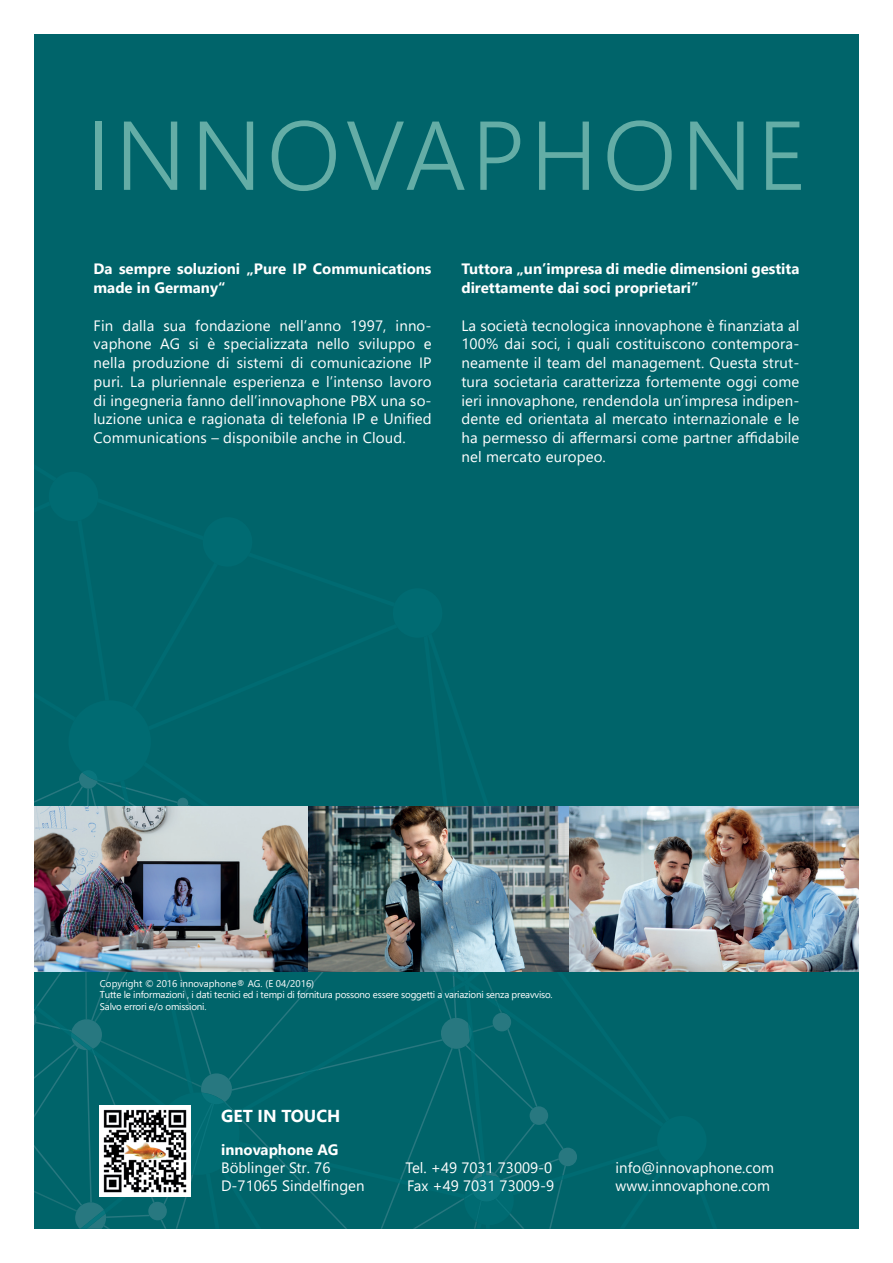
<style>
.page{position:relative;width:893px;height:1263px;background:#fff}
.page>*{position:absolute;margin:0;border:0;box-sizing:border-box;transform-origin:0 0}
.t1{font:300 97.5px "Segoe UI";letter-spacing:.05em;color:#64ada6}
.t2{font:700 17.25px "Segoe UI";color:#fff}
.t3{font:15px/18.8px "Segoe UI";letter-spacing:.01em;color:#fff;text-align:justify}
.t4{font:700 15px/18.8px "Segoe UI";color:#fff}
.t5{font:9.75px/11.7px "Segoe UI";letter-spacing:-.02em;color:#fff}
</style>
<div class="page">
<div style="left:34px;top:34px;width:825px;height:1195px;background:#00646a"></div>
<svg style="left:34px;top:770px;width:683px;height:459px"></svg>
<img style="left:34px;top:806px;width:825px;height:165px">
<img style="left:100px;top:1105px;width:90px;height:91px">
<h1 class="t1" style="left:86px;top:77px;width:722px">INNOVAPHONE</h1>
<p class="t4" style="left:94px;top:259px;width:340px">Da sempre soluzioni „Pure IP Communications made in Germany“</p>
<p class="t3" style="left:94px;top:316px;width:340px">Fin dalla sua fondazione nell’anno 1997, inno&shy;vaphone AG si è specializzata nello sviluppo e nella produzione di sistemi di comunicazione IP puri. La pluriennale esperienza e l’intenso lavoro di ingegneria fanno dell’innovaphone PBX una so&shy;luzione unica e ragionata di telefonia IP e Unified Communications – disponibile anche in Cloud.</p>
<p class="t4" style="left:461px;top:259px;width:340px">Tuttora „un’impresa di medie dimensioni gestita direttamente dai soci proprietari”</p>
<p class="t3" style="left:461px;top:316px;width:340px">La società tecnologica innovaphone è finanziata al 100% dai soci, i quali costituiscono contempora&shy;neamente il team del management. Questa strut&shy;tura societaria caratterizza fortemente oggi come ieri innovaphone, rendendola un’impresa indipen&shy;dente ed orientata al mercato internazionale e le ha permesso di affermarsi come partner affidabile nel mercato europeo.</p>
<p class="t5" style="left:100px;top:977px;width:454px">Copyright © 2016 innovaphone® AG. (E 04/2016)<br>Tutte le informazioni , i dati tecnici ed i tempi di fornitura possono essere soggetti a variazioni senza preavviso.<br>Salvo errori e/o omissioni.</p>
<p class="t2" style="left:221px;top:1102px;width:121px">GET IN TOUCH</p>
<p class="t4" style="left:221px;top:1140px;width:119px">innovaphone AG</p>
<p class="t3" style="left:221px;top:1158px;width:111px">Böblinger Str. 76</p>
<p class="t3" style="left:406px;top:1158px;width:148px">Tel. +49 7031 73009-0</p>
<p class="t3" style="left:616px;top:1158px;width:160px">info@innovaphone.com</p>
<p class="t3" style="left:221px;top:1176px;width:145px">D-71065 Sindelfingen</p>
<p class="t3" style="left:407px;top:1176px;width:148px">Fax +49 7031 73009-9</p>
<p class="t3" style="left:616px;top:1176px;width:156px">www.innovaphone.com</p>
</div>
